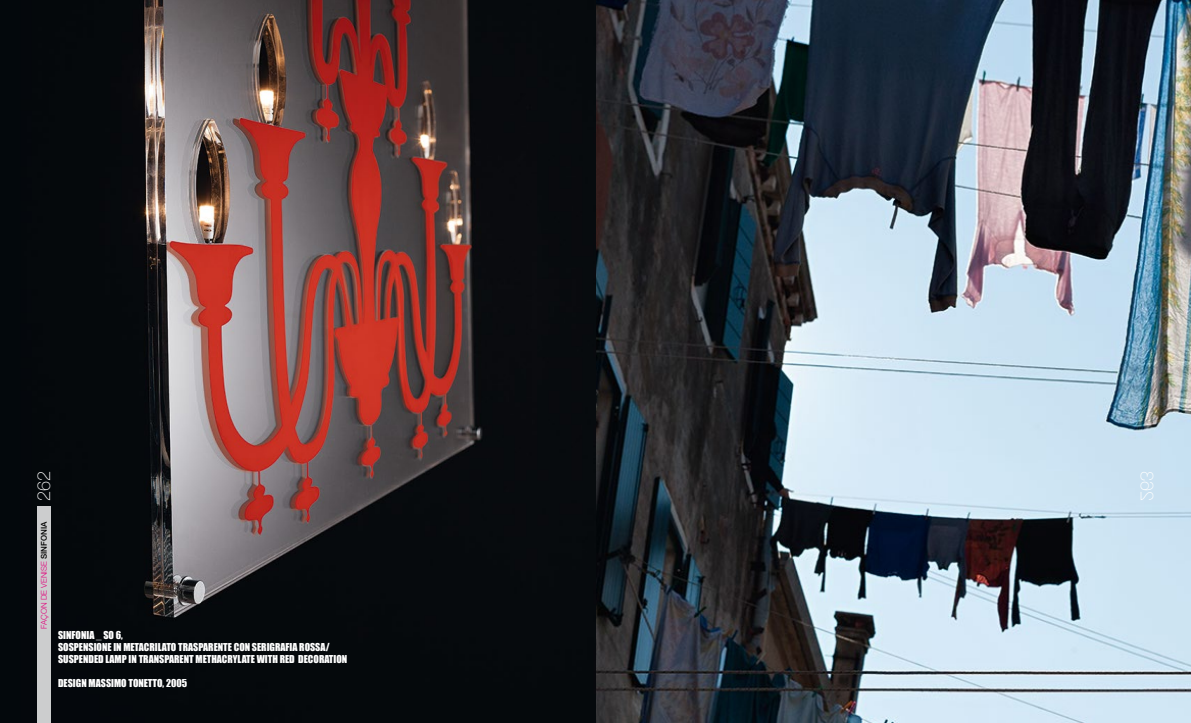
<style>
.page{position:relative;width:1191px;height:723px;background:#fff}
.page>*{position:absolute;margin:0;border:0;box-sizing:border-box;transform-origin:0 0}
.t1{font:100 18px "Helvetica Neue";color:#fff}
.t2{font:10px/12px "Impact";color:#fff}
.t3{font:300 8px "Helvetica Neue";color:#e2007a}
.s1{font-weight:500;color:#000}
</style>
<div class="page">
<img style="left:0;top:0;width:1191px;height:723px">
<div style="left:37px;top:506px;width:13px;height:217px;background:#cccdce"></div>
<svg style="left:1140px;top:471px;width:13px;height:29px"></svg>
<h1 class="t1" style="left:34px;top:501px;width:32px;rotate:-90deg">262</h1>
<p class="t3" style="left:39px;top:629px;width:109px;rotate:-90deg">FAÇON DE VENISE <span class="s1">SINFONIA</span></p>
<p class="t2" style="left:58px;top:629px;width:66px">SINFONIA _ SO 6,<br>SOSPENSIONE</p>
<p class="t2" style="left:113px;top:641px;width:23px">IN METACRILATO</p>
<p class="t2" style="left:178px;top:641px;width:6px">TRASPARENTE</p>
<p class="t2" style="left:234px;top:641px;width:7px">CON</p>
<p class="t2" style="left:252px;top:641px;width:6px">SERIGRAFIA</p>
<p class="t2" style="left:299px;top:641px;width:7px">ROSSA</p>
<p class="t2" style="left:326px;top:641px;width:5px">/</p>
<p class="t2" style="left:58px;top:653px;width:12px">SUSPEN</p>
<p class="t2" style="left:89px;top:653px;width:57px">DED LAMPIN TRANSPARENT</p>
<p class="t2" style="left:195px;top:653px;width:28px">METHACRYLATE</p>
<p class="t2" style="left:257px;top:653px;width:53px">WITH RED DECORATION</p>
<p class="t2" style="left:58px;top:677px;width:131px">DESIGN MASSIMO TONETTO, 2005</p>
</div>
